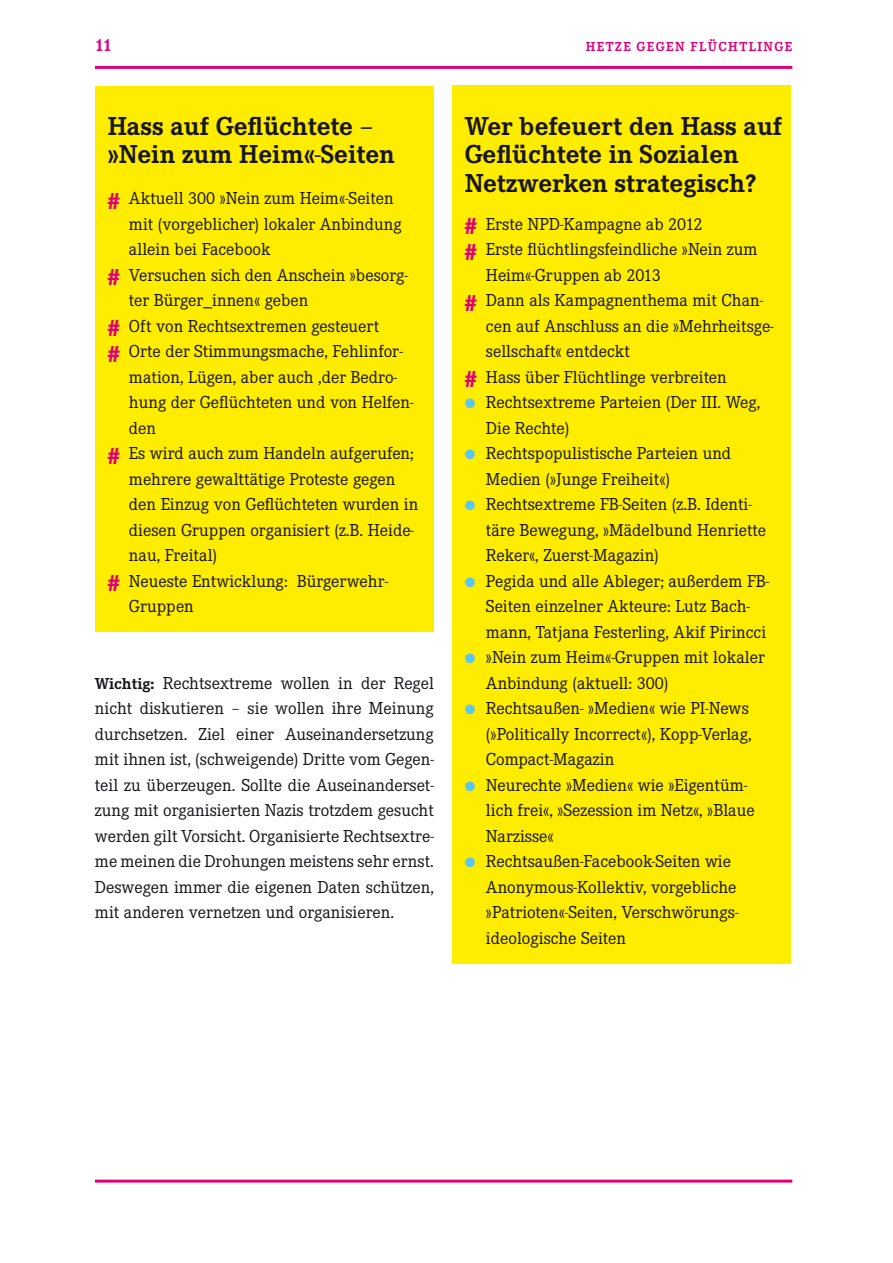
<style>
.page{position:relative;width:893px;height:1263px;background:#fff}
.page>*{position:absolute;margin:0;border:0;box-sizing:border-box;transform-origin:0 0}
.t1{font:700 27px/28.5px "Corporate E";color:#1a171c}
.t2{font:18px/25.5px "Corporate E";color:#1a171c}
.t3{font:700 18px "Corporate E";color:#dc007a}
.t4{font:700 13.5px "Corporate E";letter-spacing:.11em;color:#dc007a}
.s1{font-weight:700;font-size:24px;color:#dc007a}
.s2{font-weight:700;font-size:16.5px}
.s3{color:#5ec5ed}
</style>
<div class="page">
<hr style="left:95px;top:1179px;width:697px;height:3px;background:#dc007a">
<div style="left:95px;top:86px;width:339px;height:545px;background:#ffed00"></div>
<div style="left:452px;top:86px;width:339px;height:878px;background:#ffed00"></div>
<hr style="left:95px;top:66px;width:697px;height:3px;background:#dc007a">
<p class="t3" style="left:95px;top:35px;width:19px">11</p>
<p class="t4" style="left:586px;top:39px;width:208px">HETZE GEGEN FLÜCHTLINGE</p>
<h1 class="t1" style="left:108px;top:112px;width:289px">Hass auf Geflüchtete – »Nein zum Heim«-Seiten</h1>
<p class="t2" style="left:108px;top:186px;width:287px"><span class="s1">#</span> Aktuell 300 »Nein zum Heim«-Seiten</p>
<p class="t2" style="left:129px;top:211px;width:274px">mit (vorgeblicher) lokaler Anbindung</p>
<p class="t2" style="left:129px;top:237px;width:143px">allein bei Facebook</p>
<p class="t2" style="left:108px;top:262px;width:302px"><span class="s1">#</span> Versuchen sich den Anschein »besorg-</p>
<p class="t2" style="left:129px;top:288px;width:181px">ter Bürger_innen« geben</p>
<p class="t2" style="left:108px;top:313px;width:273px"><span class="s1">#</span> Oft von Rechtsextremen gesteuert</p>
<p class="t2" style="left:108px;top:339px;width:297px"><span class="s1">#</span> Orte der Stimmungsmache, Fehlinfor-</p>
<p class="t2" style="left:129px;top:364px;width:270px">mation, Lügen, aber auch ,der Bedro-</p>
<p class="t2" style="left:129px;top:390px;width:286px">hung der Geflüchteten und von Helfen-</p>
<p class="t2" style="left:129px;top:415px;width:29px">den</p>
<p class="t2" style="left:108px;top:441px;width:308px"><span class="s1">#</span> Es wird auch zum Handeln aufgerufen;</p>
<p class="t2" style="left:129px;top:466px;width:268px">mehrere gewalttätige Proteste gegen</p>
<p class="t2" style="left:129px;top:492px;width:291px">den Einzug von Geflüchteten wurden in</p>
<p class="t2" style="left:129px;top:517px;width:287px">diesen Gruppen organisiert (z.B. Heide-</p>
<p class="t2" style="left:129px;top:543px;width:90px">nau, Freital)</p>
<p class="t2" style="left:108px;top:568px;width:282px"><span class="s1">#</span> Neueste Entwicklung: Bürgerwehr-</p>
<p class="t2" style="left:129px;top:594px;width:66px">Gruppen</p>
<p class="t2" style="left:95px;top:670px;width:340px;text-align:justify"><span class="s2">Wichtig:</span> Rechtsextreme wollen in der Regel nicht diskutieren – sie wollen ihre Meinung durchsetzen. Ziel einer Auseinandersetzung mit ihnen ist, (schweigende) Dritte vom Gegen&shy;teil zu überzeugen. Sollte die Auseinanderset&shy;zung mit organisierten Nazis trotzdem gesucht werden gilt Vorsicht. Organisierte Rechtsextre&shy;me meinen die Drohungen meistens sehr ernst.<br>Deswegen immer die eigenen Daten schützen, mit anderen vernetzen und organisieren.</p>
<h1 class="t1" style="left:465px;top:112px;width:319px">Wer befeuert den Hass auf<br>Geflüchtete in Sozialen<br>Netzwerken strategisch?</h1>
<p class="t2" style="left:465px;top:211px;width:239px"><span class="s1">#</span> Erste NPD-Kampagne ab 2012</p>
<p class="t2" style="left:465px;top:237px;width:294px"><span class="s1">#</span> Erste flüchtlingsfeindliche »Nein zum</p>
<p class="t2" style="left:486px;top:262px;width:176px">Heim«-Gruppen ab 2013</p>
<p class="t2" style="left:465px;top:288px;width:300px"><span class="s1">#</span> Dann als Kampagnenthema mit Chan-</p>
<p class="t2" style="left:486px;top:313px;width:289px">cen auf Anschluss an die »Mehrheitsge-</p>
<p class="t2" style="left:486px;top:339px;width:146px">sellschaft« entdeckt</p>
<p class="t2" style="left:465px;top:364px;width:264px"><span class="s1">#</span> Hass über Flüchtlinge verbreiten</p>
<p class="t2" style="left:486px;top:390px;width:276px;text-indent:-21px"><span class="s3">●</span> Rechtsextreme Parteien (Der III. Weg,<br>Die Rechte)</p>
<p class="t2" style="left:486px;top:441px;width:247px;text-indent:-21px"><span class="s3">●</span> Rechtspopulistische Parteien und<br>Medien (»Junge Freiheit«)</p>
<p class="t2" style="left:486px;top:492px;width:282px;text-indent:-21px"><span class="s3">●</span> Rechtsextreme FB-Seiten (z.B. Identi&shy;täre Bewegung, »Mädelbund Henriette<br>Reker«, Zuerst-Magazin)</p>
<p class="t2" style="left:486px;top:568px;width:285px;text-indent:-21px"><span class="s3">●</span> Pegida und alle Ableger; außerdem FB-<br>Seiten einzelner Akteure: Lutz Bach&shy;mann, Tatjana Festerling, Akif Pirincci</p>
<p class="t2" style="left:486px;top:645px;width:280px;text-indent:-21px"><span class="s3">●</span> »Nein zum Heim«-Gruppen mit lokaler<br>Anbindung (aktuell: 300)</p>
<p class="t2" style="left:486px;top:696px;width:267px;text-indent:-21px"><span class="s3">●</span> Rechtsaußen- »Medien« wie PI-News (»Politically Incorrect«), Kopp-Verlag,<br>Compact-Magazin</p>
<p class="t2" style="left:486px;top:772px;width:270px;text-indent:-21px"><span class="s3">●</span> Neurechte »Medien« wie »Eigentüm&shy;lich frei«, »Sezession im Netz«, »Blaue<br>Narzisse«</p>
<p class="t2" style="left:486px;top:849px;width:254px;text-indent:-21px"><span class="s3">●</span> Rechtsaußen-Facebook-Seiten wie Anonymous-Kollektiv, vorgebliche »Patrioten«-Seiten, Verschwörungs&shy;ideologische Seiten</p>
</div>
